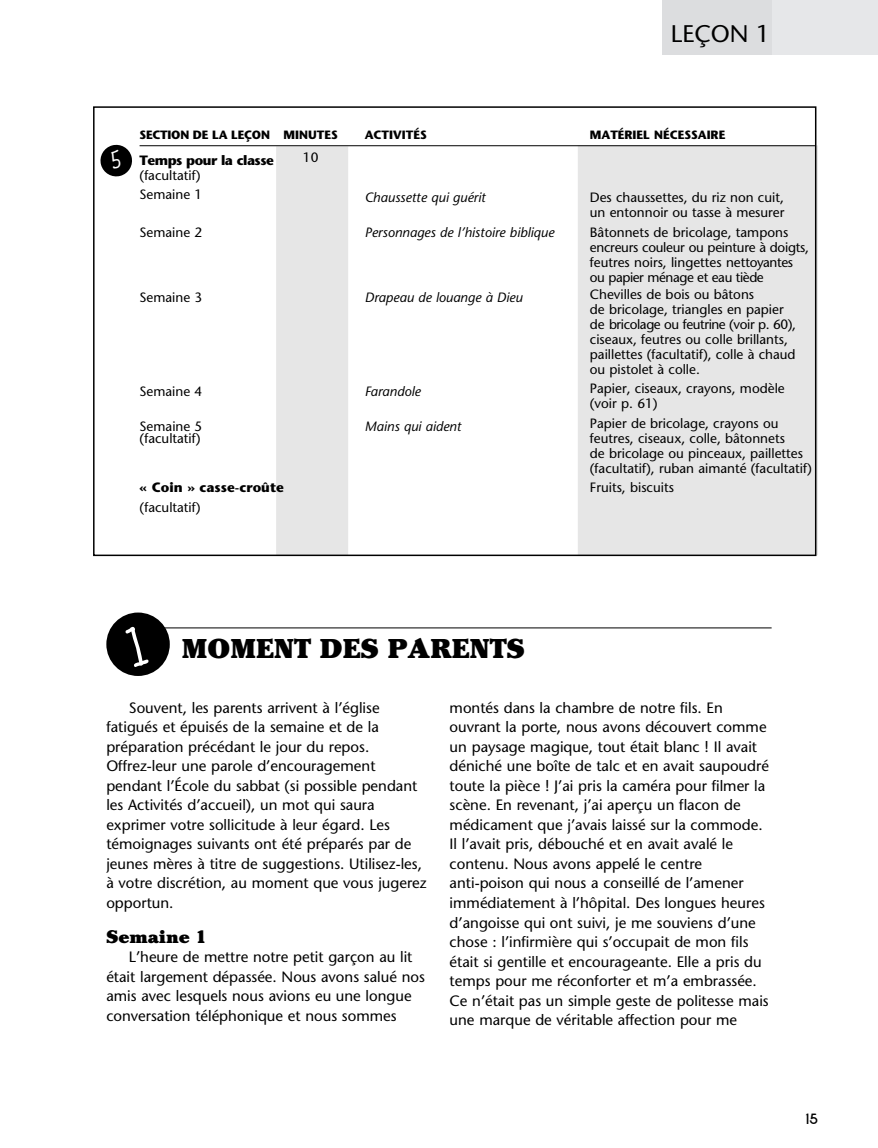
<style>
.page{position:relative;width:878px;height:1148px;background:#fff}
.page>*{position:absolute;margin:0;border:0;box-sizing:border-box;transform-origin:0 0}
.t1{font:900 27px "Cheltenham";color:#000}
.t2{font:24px "Stone Sans";color:#000}
.t3{font:900 18px "Cheltenham";color:#000}
.t4{font:15px/19.5px "Stone Sans";color:#000}
.t5{font:700 15px "New Garden";color:#000}
.t6{font:13.5px/15px "Stone Sans";color:#000}
.t7{font:13.5px/15px "Stone Sans";letter-spacing:-.02em;color:#000}
.t8{font:italic 13.5px "Stone Sans";color:#000}
.t9{font:700 13.5px "Stone Sans";color:#000}
.t10{font:700 13.5px "Stone Sans";letter-spacing:-.035em;color:#000}
.t11{font:700 12px "Stone Sans";color:#000}
.t12{font:700 12px "Stone Sans";letter-spacing:-.02em;color:#000}
</style>
<div class="page">
<div style="left:276px;top:146px;width:72px;height:409px;background:#e6e6e6"></div>
<div style="left:578px;top:145px;width:240px;height:410px;background:#e6e6e6"></div>
<div style="left:93px;top:106px;width:723px;height:450px;border:2px solid #000"></div>
<hr style="left:140px;top:145px;width:674px;height:1px;background:#000">
<div style="left:662px;top:0;width:110px;height:54px;background:#dcdddf"></div>
<div style="left:772px;top:0;width:106px;height:54px;background:#e6e7e9"></div>
<hr style="left:155px;top:627px;width:616px;height:1px;background:#000">
<div style="left:106px;top:612px;width:64px;height:64px;background:#000;border-radius:50%"></div>
<svg style="left:100px;top:144px;width:32px;height:33px"></svg>
<h2 class="t2" style="left:670px;top:24px;width:101px">LEÇON 1</h2>
<p class="t12" style="left:140px;top:130px;width:200px">SECTION DE LA LEÇON MINUTES</p>
<p class="t11" style="left:365px;top:130px;width:64px">ACTIVITÉS</p>
<p class="t11" style="left:590px;top:130px;width:137px">MATÉRIEL NÉCESSAIRE</p>
<p class="t10" style="left:140px;top:155px;width:136px">Temps pour la classe</p>
<p class="t6" style="left:303px;top:151px;width:17px">10</p>
<p class="t6" style="left:140px;top:167px;width:64px;line-height:19.5px">(facultatif)<br>Semaine 1</p>
<p class="t8" style="left:365px;top:192px;width:122px">Chaussette qui guérit</p>
<p class="t6" style="left:590px;top:192px;width:196px">Des chaussettes, du riz non cuit, un entonnoir ou tasse à mesurer</p>
<p class="t6" style="left:140px;top:226px;width:64px">Semaine 2</p>
<p class="t8" style="left:365px;top:227px;width:191px">Personnages de l’histoire biblique</p>
<p class="t7" style="left:590px;top:226px;width:221px">Bâtonnets de bricolage, tampons encreurs couleur ou peinture à doigts, feutres noirs, lingettes nettoyantes ou papier ménage et eau tiède</p>
<p class="t6" style="left:140px;top:291px;width:64px">Semaine 3</p>
<p class="t8" style="left:365px;top:292px;width:159px">Drapeau de louange à Dieu</p>
<p class="t6" style="left:590px;top:288px;width:208px">Chevilles de bois ou bâtons<br>de bricolage, triangles en papier de bricolage ou feutrine (voir p. 60), ciseaux, feutres ou colle brillants, paillettes (facultatif), colle à chaud ou pistolet à colle.</p>
<p class="t6" style="left:140px;top:385px;width:64px">Semaine 4</p>
<p class="t8" style="left:365px;top:386px;width:57px">Farandole</p>
<p class="t6" style="left:590px;top:382px;width:196px">Papier, ciseaux, crayons, modèle (voir p. 61)</p>
<p class="t6" style="left:140px;top:420px;width:64px">Semaine 5</p>
<p class="t8" style="left:365px;top:421px;width:98px">Mains qui aident</p>
<p class="t6" style="left:590px;top:417px;width:190px">Papier de bricolage, crayons ou</p>
<p class="t6" style="left:140px;top:432px;width:62px">(facultatif)</p>
<p class="t6" style="left:590px;top:432px;width:223px">feutres, ciseaux, colle, bâtonnets<br>de bricolage ou pinceaux, paillettes (facultatif), ruban aimanté (facultatif)</p>
<p class="t9" style="left:140px;top:482px;width:146px">« Coin » casse-croûte</p>
<p class="t6" style="left:590px;top:481px;width:85px">Fruits, biscuits</p>
<p class="t6" style="left:140px;top:501px;width:62px">(facultatif)</p>
<h1 class="t1" style="left:182px;top:638px;width:344px">MOMENT DES PARENTS</h1>
<p class="t4" style="left:106px;top:699px;width:322px;text-indent:22px">Souvent, les parents arrivent à l’église fatigués et épuisés de la semaine et de la préparation précédant le jour du repos.<br>Offrez-leur une parole d’encouragement pendant l’École du sabbat (si possible pendant les Activités d’accueil), un mot qui saura exprimer votre sollicitude à leur égard. Les témoignages suivants ont été préparés par de jeunes mères à titre de suggestions. Utilisez-les, à votre discrétion, au moment que vous jugerez opportun.</p>
<p class="t3" style="left:106px;top:929px;width:102px">Semaine 1</p>
<p class="t4" style="left:106px;top:948px;width:320px;text-indent:22px">L’heure de mettre notre petit garçon au lit était largement dépassée. Nous avons salué nos amis avec lesquels nous avions eu une longue conversation téléphonique et nous sommes</p>
<p class="t4" style="left:449px;top:699px;width:321px">montés dans la chambre de notre fils. En ouvrant la porte, nous avons découvert comme un paysage magique, tout était blanc ! Il avait déniché une boîte de talc et en avait saupoudré toute la pièce ! J’ai pris la caméra pour filmer la scène. En revenant, j’ai aperçu un flacon de médicament que j’avais laissé sur la commode.<br>Il l’avait pris, débouché et en avait avalé le contenu. Nous avons appelé le centre anti-poison qui nous a conseillé de l’amener immédiatement à l’hôpital. Des longues heures d’angoisse qui ont suivi, je me souviens d’une chose : l’infirmière qui s’occupait de mon fils était si gentille et encourageante. Elle a pris du temps pour me réconforter et m’a embrassée.<br>Ce n’était pas un simple geste de politesse mais une marque de véritable affection pour me</p>
<p class="t5" style="left:805px;top:1109px;width:14px">15</p>
</div>
